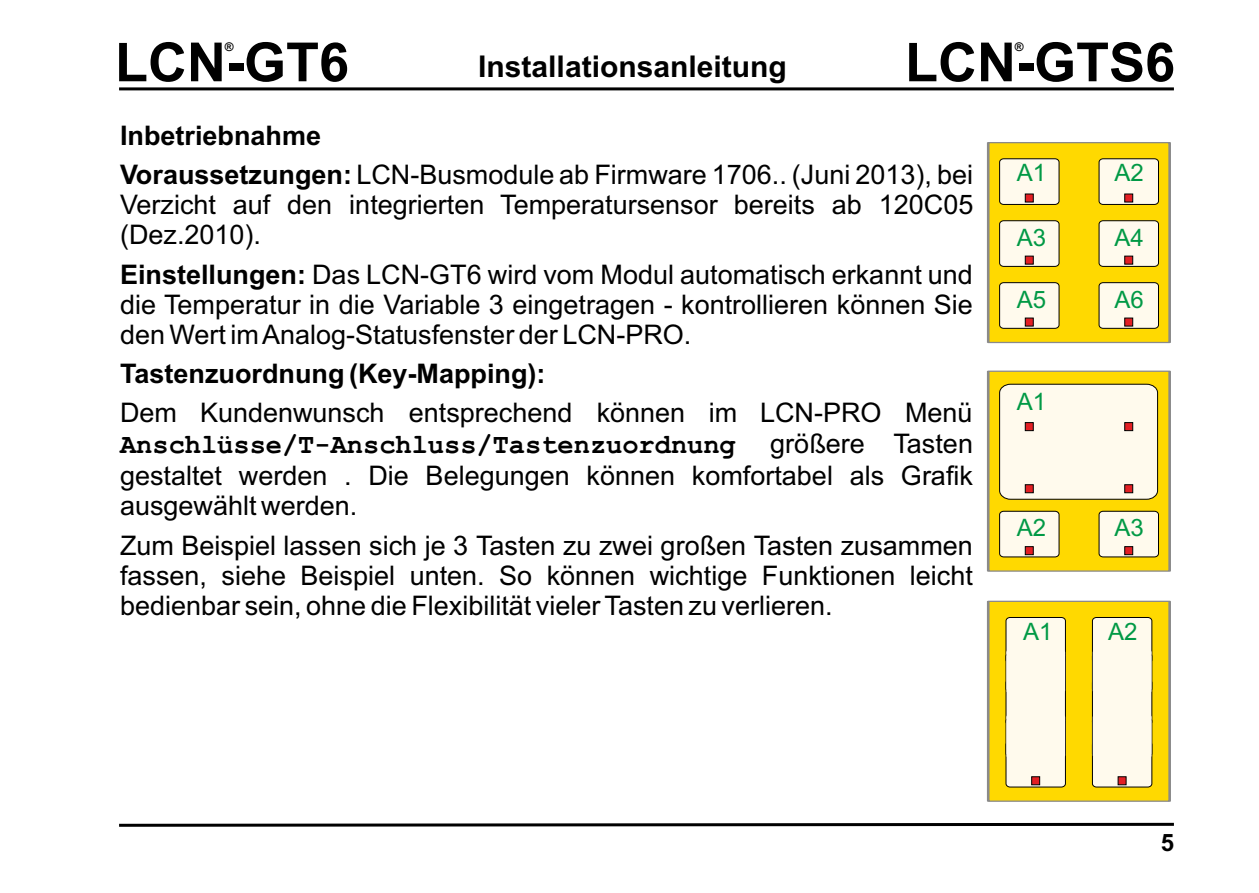
<style>
.page{position:relative;width:1259px;height:893px;background:#fff}
.page>*{position:absolute;margin:0;border:0;box-sizing:border-box;transform-origin:0 0}
.t1{font:700 54px "Arial";color:#000}
.t2{font:700 30px "Arial";color:#000}
.t3{font:27px/30.3px "Arial";color:#000}
.t4{font:700 27px "Courier New";color:#000}
.t5{font:700 27px "Arial";color:#000}
.t6{font:24px "Arial";color:#009945}
.t7{font:700 24px "Arial";color:#000}
.t8{font:700 12px "Arial";color:#000}
.s1{font-weight:700}
</style>
<div class="page">
<svg style="left:119px;top:822px;width:1055px;height:5px"></svg>
<hr style="left:119px;top:87px;width:1055px;height:3px;background:#000">
<svg style="left:987px;top:142px;width:184px;height:202px;background:#f0d967"></svg>
<svg style="left:987px;top:370px;width:184px;height:202px;background:#f2e196"></svg>
<svg style="left:987px;top:600px;width:184px;height:202px;background:#f4e079"></svg>
<div style="left:1006px;top:714px;width:59px;height:45px;background:#fffaed;border-radius:4px"></div>
<h1 class="t1" style="left:115px;top:42px;width:235px">LCN-GT6</h1>
<p class="t8" style="left:225px;top:43px;width:10px">®</p>
<p class="t2" style="left:478px;top:55px;width:310px">Installationsanleitung</p>
<h1 class="t1" style="left:905px;top:42px;width:271px">LCN-GTS6</h1>
<p class="t8" style="left:1015px;top:43px;width:10px">®</p>
<p class="t3" style="left:120px;top:118px;width:854px;line-height:39.3px"><span class="s1">Inbetriebnahme<br>Voraussetzungen:</span> LCN-Busmodule ab Firmware 1706.. (Juni 2013), bei</p>
<p class="t3" style="left:120px;top:192px;width:855px">Verzicht auf den integrierten Temperatursensor bereits ab 120C05 (Dez.2010).</p>
<p class="t3" style="left:120px;top:261px;width:854px"><span class="s1">Einstellungen:</span> Das LCN-GT6 wird vom Modul automatisch erkannt und</p>
<p class="t3" style="left:120px;top:292px;width:854px">die Temperatur in die Variable 3 eingetragen - kontrollieren können Sie den Wert im Analog-Statusfenster der LCN-PRO.</p>
<p class="t5" style="left:120px;top:363px;width:427px">Tastenzuordnung (Key-Mapping):</p>
<p class="t3" style="left:120px;top:400px;width:854px">Dem Kundenwunsch entsprechend können im LCN-PRO Menü</p>
<p class="t4" style="left:120px;top:435px;width:617px">Anschlüsse/T-Anschluss/Tastenzuordnung</p>
<p class="t3" style="left:120px;top:430px;width:854px;line-height:31.5px;text-align:justify;text-indent:650px">größere Tasten gestaltet werden . Die Belegungen können komfortabel als Grafik ausgewählt werden.</p>
<p class="t3" style="left:120px;top:532px;width:854px;text-align:justify">Zum Beispiel lassen sich je 3 Tasten zu zwei großen Tasten zusammen fassen, siehe Beispiel unten. So können wichtige Funktionen leicht bedienbar sein, ohne die Flexibilität vieler Tasten zu verlieren.</p>
<p class="t6" style="left:1016px;top:164px;width:31px">A1</p>
<p class="t6" style="left:1016px;top:228px;width:31px">A3</p>
<p class="t6" style="left:1114px;top:164px;width:31px">A2</p>
<p class="t6" style="left:1114px;top:228px;width:31px">A4</p>
<p class="t6" style="left:1016px;top:290px;width:31px">A5</p>
<p class="t6" style="left:1114px;top:290px;width:31px">A6</p>
<p class="t6" style="left:1016px;top:392px;width:31px">A1</p>
<p class="t6" style="left:1016px;top:519px;width:31px">A2</p>
<p class="t6" style="left:1114px;top:519px;width:31px">A3</p>
<p class="t6" style="left:1023px;top:622px;width:31px">A1</p>
<p class="t6" style="left:1108px;top:622px;width:31px">A2</p>
<p class="t7" style="left:1160px;top:833px;width:15px">5</p>
</div>
